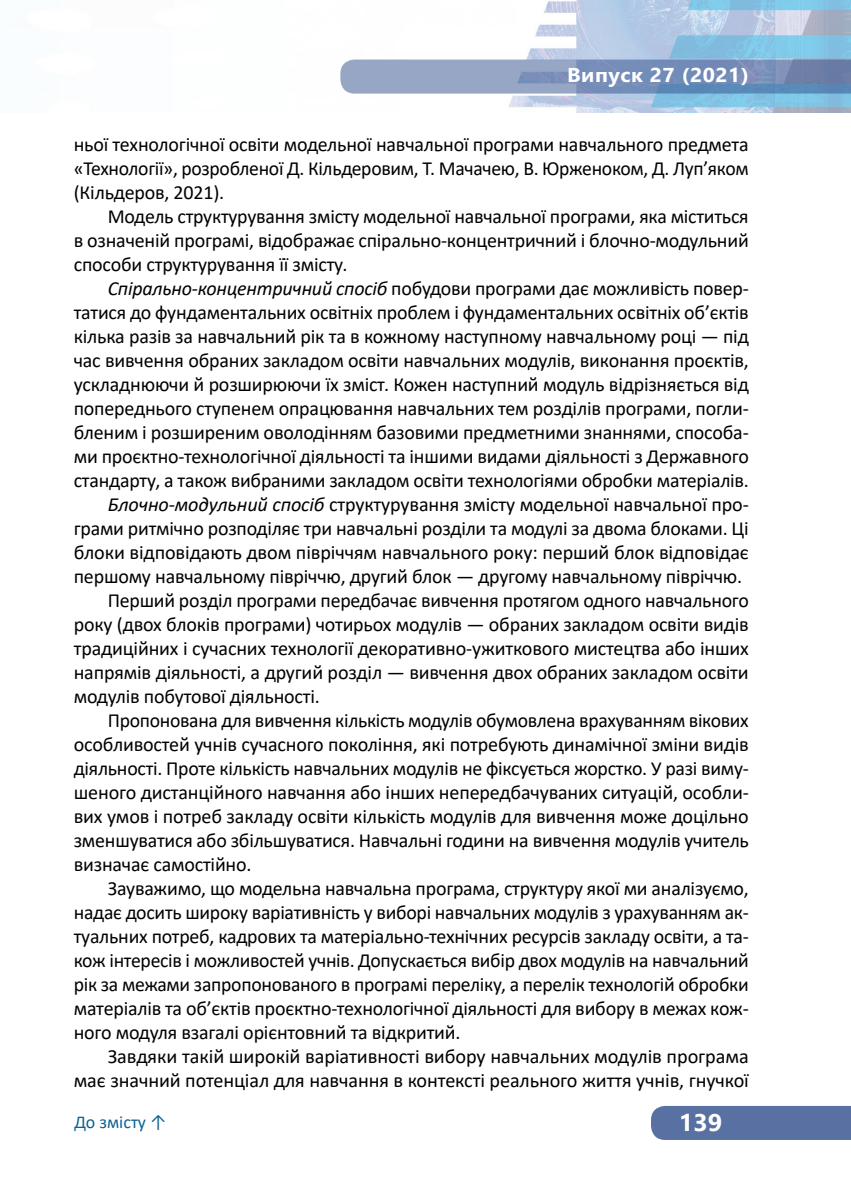
<style>
.page{position:relative;width:851px;height:1191px;background:#fff}
.page>*{position:absolute;margin:0;border:0;box-sizing:border-box;transform-origin:0 0}
.t1{font:700 24px "Segoe UI";color:#fff;scale:1.05 1}
.t2{font:20px/24px "Calibri";letter-spacing:-.01em;color:#000;text-align:justify}
.t3{font:700 20px "Segoe UI";letter-spacing:.025em;color:#fff;scale:1.06 1}
.t4{font:18px "Calibri";color:#0e628e}
.s1{font-style:italic}
</style>
<div class="page">
<img style="left:352px;top:0;width:498px;height:113px">
<svg style="left:340px;top:60px;width:510px;height:34px;background:#8197bc"></svg>
<div style="left:651px;top:1106px;width:199px;height:34px;background:#5971a2"></div>
<p class="t3" style="left:567px;top:56px;width:173px">Випуск 27 (2021)</p>
<p class="t2" style="left:74px;top:132px;width:676px">ньої технологічної освіти модельної навчальної програми навчального предмета «Технології», розробленої Д. Кільдеровим, Т. Мачачею, В. Юрженоком, Д. Луп’яком (Кільдеров, 2021).</p>
<p class="t2" style="left:74px;top:204px;width:676px;text-indent:34px">Модель структурування змісту модельної навчальної програми, яка міститься в означеній програмі, відображає спірально-концентричний і блочно-модульний способи структурування її змісту.</p>
<p class="t2" style="left:108px;top:276px;width:642px"><span class="s1">Спірально-концентричний спосіб</span> побудови програми дає можливість повер-</p>
<p class="t2" style="left:74px;top:300px;width:676px">татися до фундаментальних освітніх проблем і фундаментальних освітніх об’єктів</p>
<p class="t2" style="left:74px;top:324px;width:676px">кілька разів за навчальний рік та в кожному наступному навчальному році — під</p>
<p class="t2" style="left:74px;top:348px;width:676px">час вивчення обраних закладом освіти навчальних модулів, виконання проєктів,</p>
<p class="t2" style="left:74px;top:372px;width:676px">ускладнюючи й розширюючи їх зміст. Кожен наступний модуль відрізняється від</p>
<p class="t2" style="left:74px;top:396px;width:676px">попереднього ступенем опрацювання навчальних тем розділів програми, погли-</p>
<p class="t2" style="left:74px;top:420px;width:676px">бленим і розширеним оволодінням базовими предметними знаннями, способа-</p>
<p class="t2" style="left:74px;top:444px;width:676px">ми проєктно-технологічної діяльності та іншими видами діяльності з Державного</p>
<p class="t2" style="left:74px;top:468px;width:676px">стандарту, а також вибраними закладом освіти технологіями обробки матеріалів.</p>
<p class="t2" style="left:108px;top:492px;width:642px"><span class="s1">Блочно-модульний спосіб</span> структурування змісту модельної навчальної про-</p>
<p class="t2" style="left:74px;top:516px;width:676px">грами ритмічно розподіляє три навчальні розділи та модулі за двома блоками. Ці</p>
<p class="t2" style="left:74px;top:540px;width:676px">блоки відповідають двом півріччям навчального року: перший блок відповідає</p>
<p class="t2" style="left:74px;top:564px;width:670px">першому навчальному півріччю, другий блок — другому навчальному півріччю.</p>
<p class="t2" style="left:108px;top:588px;width:642px">Перший розділ програми передбачає вивчення протягом одного навчального</p>
<p class="t2" style="left:74px;top:612px;width:676px">року (двох блоків програми) чотирьох модулів — обраних закладом освіти видів</p>
<p class="t2" style="left:74px;top:636px;width:676px">традиційних і сучасних технології декоративно-ужиткового мистецтва або інших</p>
<p class="t2" style="left:74px;top:660px;width:676px">напрямів діяльності, а другий розділ — вивчення двох обраних закладом освіти</p>
<p class="t2" style="left:74px;top:684px;width:247px">модулів побутової діяльності.</p>
<p class="t2" style="left:108px;top:708px;width:642px">Пропонована для вивчення кількість модулів обумовлена врахуванням вікових</p>
<p class="t2" style="left:74px;top:732px;width:676px">особливостей учнів сучасного покоління, які потребують динамічної зміни видів</p>
<p class="t2" style="left:74px;top:756px;width:676px">діяльності. Проте кількість навчальних модулів не фіксується жорстко. У разі виму-</p>
<p class="t2" style="left:74px;top:780px;width:676px">шеного дистанційного навчання або інших непередбачуваних ситуацій, особли-</p>
<p class="t2" style="left:74px;top:804px;width:676px">вих умов і потреб закладу освіти кількість модулів для вивчення може доцільно</p>
<p class="t2" style="left:74px;top:828px;width:676px">зменшуватися або збільшуватися. Навчальні години на вивчення модулів учитель</p>
<p class="t2" style="left:74px;top:852px;width:179px">визначає самостійно.</p>
<p class="t2" style="left:108px;top:876px;width:642px">Зауважимо, що модельна навчальна програма, структуру якої ми аналізуємо,</p>
<p class="t2" style="left:74px;top:900px;width:676px">надає досить широку варіативність у виборі навчальних модулів з урахуванням ак-</p>
<p class="t2" style="left:74px;top:924px;width:676px">туальних потреб, кадрових та матеріально-технічних ресурсів закладу освіти, а та-</p>
<p class="t2" style="left:74px;top:948px;width:676px">кож інтересів і можливостей учнів. Допускається вибір двох модулів на навчальний</p>
<p class="t2" style="left:74px;top:972px;width:676px">рік за межами запропонованого в програмі переліку, а перелік технологій обробки</p>
<p class="t2" style="left:74px;top:996px;width:676px">матеріалів та об’єктів проєктно-технологічної діяльності для вибору в межах кож-</p>
<p class="t2" style="left:74px;top:1020px;width:388px">ного модуля взагалі орієнтовний та відкритий.</p>
<p class="t2" style="left:108px;top:1044px;width:642px">Завдяки такій широкій варіативності вибору навчальних модулів програма</p>
<p class="t2" style="left:74px;top:1068px;width:676px">має значний потенціал для навчання в контексті реального життя учнів, гнучкої</p>
<p class="t4" style="left:74px;top:1109px;width:94px">До змісту ↑</p>
<p class="t1" style="left:678px;top:1100px;width:43px">139</p>
</div>
